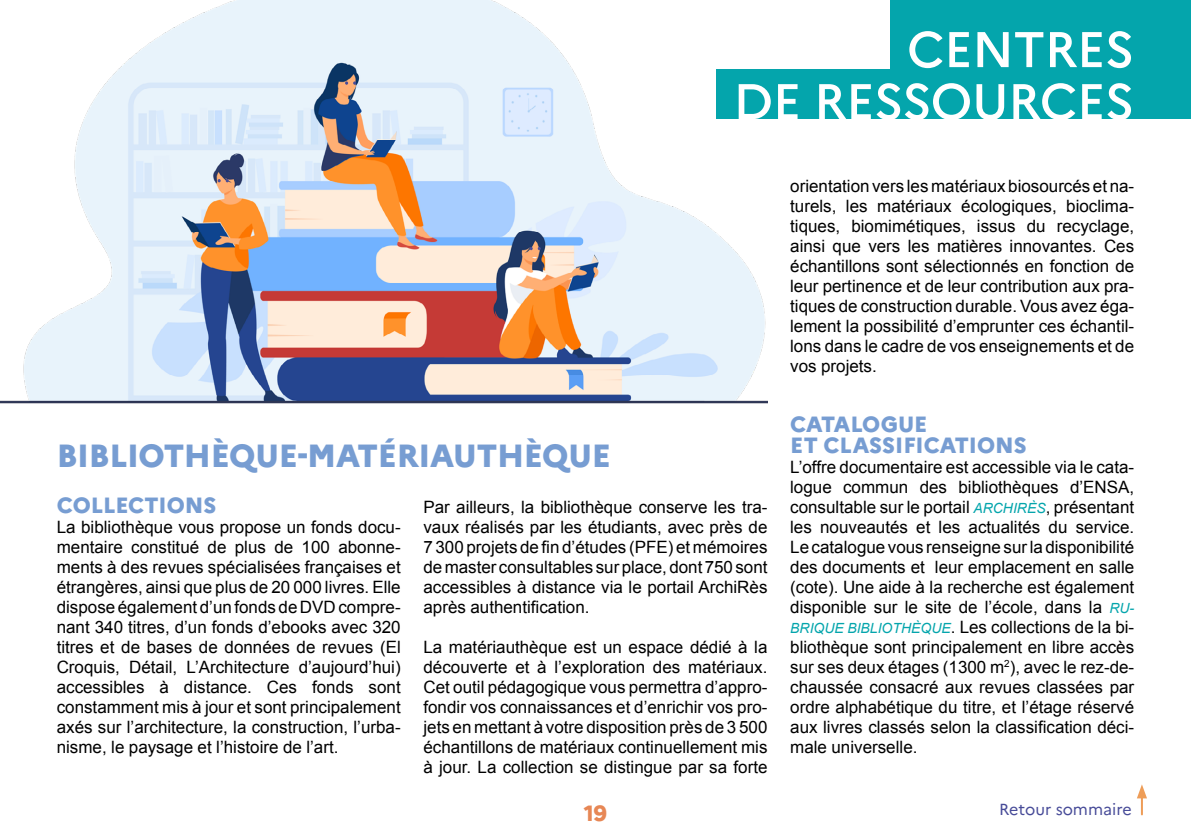
<style>
.page{position:relative;width:1191px;height:840px;background:#fff}
.page>*{position:absolute;margin:0;border:0;box-sizing:border-box;transform-origin:0 0}
.Titres_Marianne{font:500 50px "Marianne";letter-spacing:-.01em;color:#fff}
.Sous-titres_principa{font:800 32px "Marianne";letter-spacing:-.01em;color:#779dd2}
.Texte_courant_Arial{font:800 22px/20px "Marianne";color:#779dd2}
.Sous-titres_texte_CA{font:800 22px "Marianne";color:#779dd2}
.t1{font:800 22px "Marianne";color:#e78755}
.Texte_courant_Arial-2{font:17px/20px "Arial";color:#000;text-align:justify}
.t2{font:16px "Marianne";color:#474b98}
.s1{font-style:italic;font-size:14px;color:#04a5ac}
</style>
<div class="page">
<img style="left:0;top:0;width:767px;height:404px">
<hr style="left:1141px;top:794px;width:2px;height:20px;background:#ee9d58">
<svg style="left:1137px;top:784px;width:10px;height:14px"></svg>
<div style="left:716px;top:69px;width:475px;height:50px;background:#04a5ac"></div>
<div style="left:890px;top:0;width:301px;height:69px;background:#04a5ac"></div>
<svg style="left:218px;top:179px;width:11px;height:3px"></svg>
<svg style="left:345px;top:81px;width:11px;height:4px"></svg>
<svg style="left:530px;top:247px;width:11px;height:3px"></svg>
<p class="Titres_Marianne" style="left:907px;top:19px;width:229px">CENTRES</p>
<p class="Titres_Marianne" style="left:733px;top:71px;width:402px">DE RESSOURCES</p>
<p class="Sous-titres_principa" style="left:57px;top:435px;width:556px">BIBLIOTHÈQUE-MATÉRIAUTHÈQUE</p>
<p class="Sous-titres_texte_CA" style="left:57px;top:491px;width:161px">COLLECTIONS</p>
<p class="Texte_courant_Arial-2" style="left:57px;top:516px;width:345px">La bibliothèque vous propose un fonds docu&shy;mentaire constitué de plus de 100 abonne&shy;ments à des revues spécialisées françaises et étrangères, ainsi que plus de 20 000 livres. Elle dispose également d’un fonds de DVD compre&shy;nant 340 titres, d’un fonds d’ebooks avec 320 titres et de bases de données de revues (El Croquis, Détail, L’Architecture d’aujourd’hui) accessibles à distance. Ces fonds sont constamment mis à jour et sont principalement axés sur l’architecture, la construction, l’urba&shy;nisme, le paysage et l’histoire de l’art.</p>
<p class="Texte_courant_Arial-2" style="left:423px;top:496px;width:345px">Par ailleurs, la bibliothèque conserve les tra&shy;vaux réalisés par les étudiants, avec près de 7 300 projets de fin d’études (PFE) et mémoires de master consultables sur place, dont 750 sont accessibles à distance via le portail ArchiRès après authentification.</p>
<p class="Texte_courant_Arial-2" style="left:423px;top:636px;width:345px">La matériauthèque est un espace dédié à la découverte et à l’exploration des matériaux.<br>Cet outil pédagogique vous permettra d’appro&shy;fondir vos connaissances et d’enrichir vos pro&shy;jets en mettant à votre disposition près de 3 500 échantillons de matériaux continuellement mis à jour. La collection se distingue par sa forte</p>
<p class="Texte_courant_Arial-2" style="left:790px;top:176px;width:345px">orientation vers les matériaux biosourcés et na&shy;turels, les matériaux écologiques, bioclima&shy;tiques, biomimétiques, issus du recyclage, ainsi que vers les matières innovantes. Ces échantillons sont sélectionnés en fonction de leur pertinence et de leur contribution aux pra&shy;tiques de construction durable. Vous avez éga&shy;lement la possibilité d’emprunter ces échantil&shy;lons dans le cadre de vos enseignements et de vos projets.</p>
<p class="Texte_courant_Arial" style="left:790px;top:414px;width:238px">CATALOGUE<br>ET CLASSIFICATIONS</p>
<p class="Texte_courant_Arial-2" style="left:790px;top:456px;width:345px">L’offre documentaire est accessible via le cata&shy;logue commun des bibliothèques d’ENSA, consultable sur le portail <span class="s1">ARCHIRÈS</span>, présentant les nouveautés et les actualités du service.<br>Le catalogue vous renseigne sur la disponibilité des documents et leur emplacement en salle (cote). Une aide à la recherche est également disponible sur le site de l’école, dans la <span class="s1">RU-BRIQUE BIBLIOTHÈQUE</span>. Les collections de la bi&shy;bliothèque sont principalement en libre accès sur ses deux étages (1300 m<sup>2</sup>), avec le rez-de&shy;chaussée consacré aux revues classées par ordre alphabétique du titre, et l’étage réservé aux livres classés selon la classification déci&shy;male universelle.</p>
<p class="t1" style="left:584px;top:799px;width:25px">19</p>
<p class="t2" style="left:999px;top:799px;width:134px">Retour sommaire</p>
</div>
